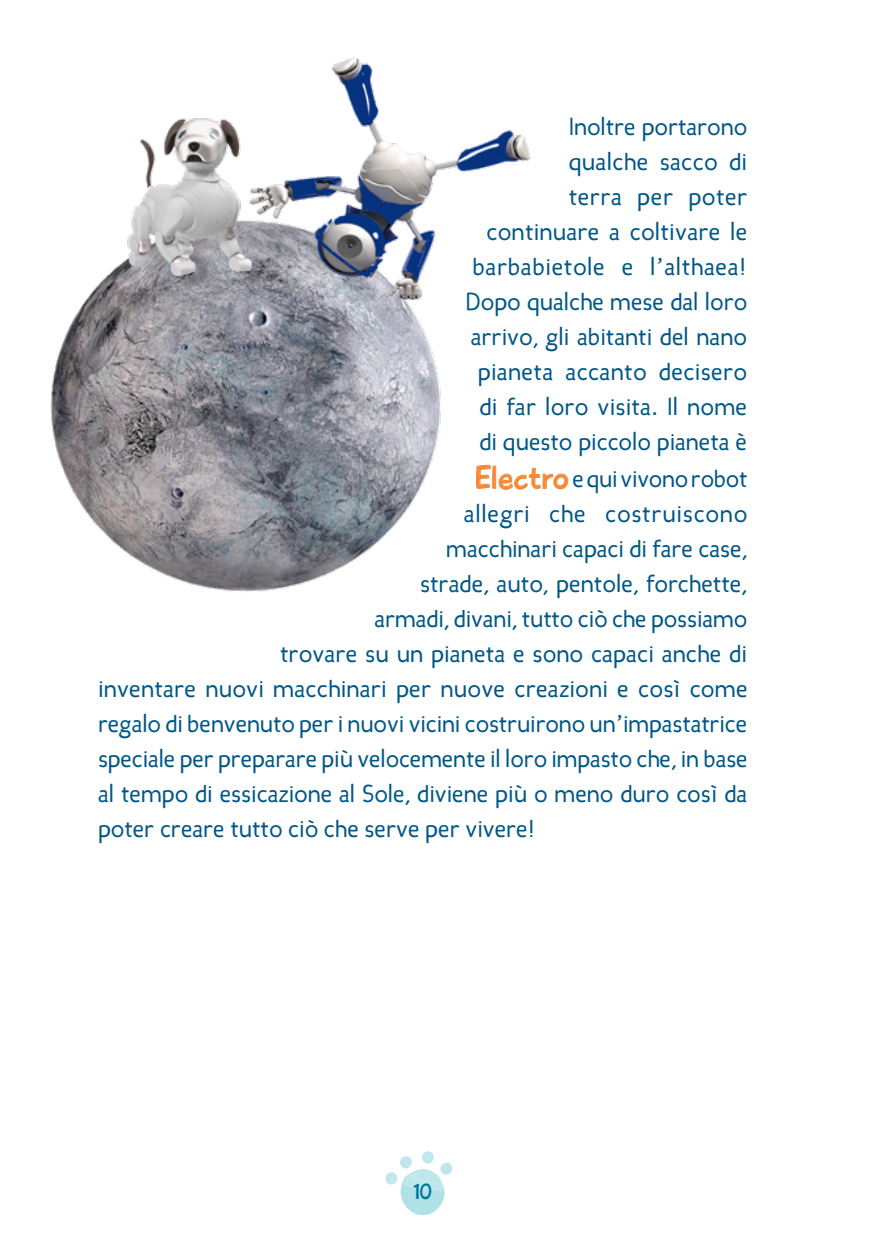
<style>
.page{position:relative;width:882px;height:1260px;background:#fff}
.page>*{position:absolute;margin:0;border:0;box-sizing:border-box;transform-origin:0 0}
.t1{font:24.5px "Candela";color:#005786}
.t2{font:24.5px "Candela";letter-spacing:.025em;color:#005786}
.t3{font:24.5px "Candela";letter-spacing:.03em;color:#005786}
.t4{font:24.5px "Candela";letter-spacing:.02em;color:#005786}
.t5{font:22.75px "Playtime With Hot Toddies";color:#00769e}
.s1{font-family:"Playtime With Hot Toddies";font-size:33.25px;color:#f68936}
</style>
<div class="page">
<img style="left:385px;top:1151px;width:67px;height:65px">
<img style="left:51px;top:57px;width:480px;height:535px">
<p class="t1" style="left:569px;top:111px;width:180px">Inoltre portarono</p>
<p class="t1" style="left:569px;top:146px;width:180px">qualche sacco di</p>
<p class="t4" style="left:569px;top:181px;width:180px">terra per poter</p>
<p class="t1" style="left:486px;top:216px;width:262px">continuare a coltivare le</p>
<p class="t2" style="left:472px;top:251px;width:276px">barbabietole e l’althaea!</p>
<p class="t1" style="left:466px;top:286px;width:283px">Dopo qualche mese dal loro</p>
<p class="t1" style="left:471px;top:321px;width:278px">arrivo, gli abitanti del nano</p>
<p class="t1" style="left:478px;top:356px;width:271px">pianeta accanto decisero</p>
<p class="t1" style="left:480px;top:391px;width:269px">di far loro visita. Il nome</p>
<p class="t1" style="left:480px;top:426px;width:269px">di questo piccolo pianeta è</p>
<p class="t1" style="left:474px;top:462px;width:275px"><span class="s1">Electro</span> e qui vivono robot</p>
<p class="t3" style="left:464px;top:497px;width:285px">allegri che costruiscono</p>
<p class="t1" style="left:446px;top:532px;width:302px">macchinari capaci di fare case,</p>
<p class="t1" style="left:420px;top:567px;width:329px">strade, auto, pentole, forchette,</p>
<p class="t1" style="left:374px;top:602px;width:374px">armadi, divani, tutto ciò che possiamo</p>
<p class="t1" style="left:280px;top:637px;width:469px">trovare su un pianeta e sono capaci anche di</p>
<p class="t1" style="left:98px;top:672px;width:651px">inventare nuovi macchinari per nuove creazioni e così come</p>
<p class="t1" style="left:98px;top:707px;width:651px">regalo di benvenuto per i nuovi vicini costruirono un’impastatrice</p>
<p class="t1" style="left:98px;top:742px;width:651px">speciale per preparare più velocemente il loro impasto che, in base</p>
<p class="t1" style="left:98px;top:777px;width:651px">al tempo di essicazione al Sole, diviene più o meno duro così da</p>
<p class="t1" style="left:98px;top:813px;width:439px">poter creare tutto ciò che serve per vivere!</p>
<p class="t5" style="left:413px;top:1178px;width:21px">10</p>
</div>
